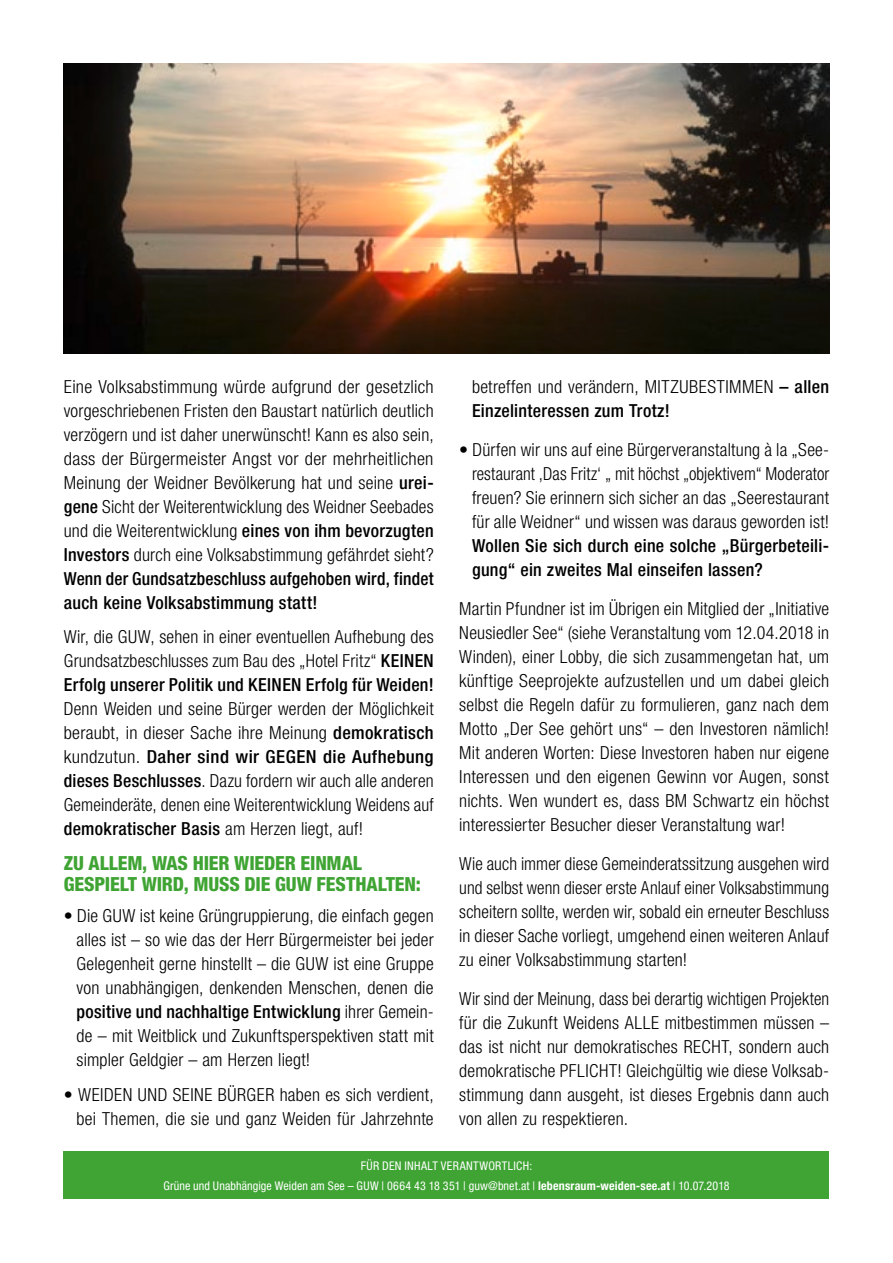
<style>
.page{position:relative;width:893px;height:1263px;background:#fff}
.page>*{position:absolute;margin:0;border:0;box-sizing:border-box;transform-origin:0 0}
.t1{font:800 condensed 19.5px/21px "Helvetica Neue LT Pro";letter-spacing:-.01em;color:#3fa433}
.t2{font:300 condensed 18px/24px "Helvetica Neue LT Pro";letter-spacing:.01em;color:#000;text-align:justify}
.t3{font:300 condensed 18px/24px "Helvetica Neue LT Pro";letter-spacing:.01em;color:#000;text-align:justify;scale:.96 1}
.t4{font:500 condensed 18px/24px "Helvetica Neue LT Pro";letter-spacing:.015em;color:#000}
.t5{font:condensed 12px/19.5px "Helvetica Neue LT Pro";letter-spacing:.01em;color:#fff;text-align:center}
.s1{font-weight:500}
.s2{font-weight:700}
</style>
<div class="page">
<div style="left:64px;top:1152px;width:765px;height:47px;background:#3fa433"></div>
<img style="left:64px;top:64px;width:765px;height:289px">
<p class="t2" style="left:472px;top:375px;width:359px">betreffen und verändern, MITZUBESTIMMEN <span class="s1">– allen<br>Einzelinteressen zum Trotz!</span></p>
<p class="t2" style="left:472px;top:438px;width:359px;text-indent:-13px">• Dürfen wir uns auf eine Bürgerveranstaltung à la „See&shy;restaurant ‚Das Fritz‘ „ mit höchst „objektivem“ Moderator freuen? Sie erinnern sich sicher an das „Seerestaurant für alle Weidner“ und wissen was daraus geworden ist!</p>
<p class="t4" style="left:472px;top:534px;width:359px">Wollen Sie sich durch eine solche „Bürgerbeteili&shy;gung“ ein zweites Mal einseifen lassen?</p>
<p class="t2" style="left:459px;top:597px;width:371px">Martin Pfundner ist im Übrigen ein Mitglied der „Initiative Neusiedler See“ (siehe Veranstaltung vom 12.04.2018 in Winden), einer Lobby, die sich zusammengetan hat, um künftige Seeprojekte aufzustellen und um dabei gleich selbst die Regeln dafür zu formulieren, ganz nach dem Motto „Der See gehört uns“ – den Investoren nämlich!<br>Mit anderen Worten: Diese Investoren haben nur eigene Interessen und den eigenen Gewinn vor Augen, sonst nichts. Wen wundert es, dass BM Schwartz ein höchst interessierter Besucher dieser Veranstaltung war!</p>
<p class="t2" style="left:459px;top:852px;width:371px">Wie auch immer diese Gemeinderatssitzung ausgehen wird und selbst wenn dieser erste Anlauf einer Volksabstimmung scheitern sollte, werden wir, sobald ein erneuter Beschluss in dieser Sache vorliegt, umgehend einen weiteren Anlauf zu einer Volksabstimmung starten!</p>
<p class="t3" style="left:459px;top:987px;width:387px">Wir sind der Meinung, dass bei derartig wichtigen Projekten für die Zukunft Weidens ALLE mitbestimmen müssen – das ist nicht nur demokratisches RECHT, sondern auch demokratische PFLICHT! Gleichgültig wie diese Volksab&shy;stimmung dann ausgeht, ist dieses Ergebnis dann auch von allen zu respektieren.</p>
<p class="t5" style="left:163px;top:1156px;width:568px">Für den Inhalt verantwortlich:<br>Grüne und Unabhängige Weiden am See – GUW | 0664 43 18 351 | guw@bnet.at | <span class="s2">lebensraum-weiden-see.at</span> | 10.07.2018</p>
<p class="t2" style="left:64px;top:375px;width:371px">Eine Volksabstimmung würde aufgrund der gesetzlich vorgeschriebenen Fristen den Baustart natürlich deutlich verzögern und ist daher unerwünscht! Kann es also sein, dass der Bürgermeister Angst vor der mehrheitlichen Meinung der Weidner Bevölkerung hat und seine <span class="s1">urei&shy;gene</span> Sicht der Weiterentwicklung des Weidner Seebades und die Weiterentwicklung <span class="s1">eines von ihm bevorzugten Investors</span> durch eine Volksabstimmung gefährdet sieht?<br><span class="s1">Wenn der Gundsatzbeschluss aufgehoben wird, findet auch keine Volksabstimmung statt!</span></p>
<p class="t2" style="left:64px;top:624px;width:371px">Wir, die GUW, sehen in einer eventuellen Aufhebung des Grundsatzbeschlusses zum Bau des „Hotel Fritz“ <span class="s1">KEINEN Erfolg unserer Politik und KEINEN Erfolg für Weiden!</span></p>
<p class="t2" style="left:64px;top:696px;width:371px">Denn Weiden und seine Bürger werden der Möglichkeit beraubt, in dieser Sache ihre Meinung <span class="s1">demokratisch </span>kundzutun. <span class="s1">Daher sind wir GEGEN die Aufhebung dieses Beschlusses</span>. Dazu fordern wir auch alle anderen Gemeinderäte, denen eine Weiterentwicklung Weidens auf <span class="s1">demokratischer Basis</span> am Herzen liegt, auf!</p>
<p class="t1" style="left:64px;top:852px;width:300px">ZU ALLEM, WAS HIER WIEDER EINMAL<br>GESPIELT WIRD, MUSS DIE GUW</p>
<p class="t1" style="left:317px;top:873px;width:106px">FESTHALTEN:</p>
<p class="t2" style="left:77px;top:903px;width:359px;text-indent:-13px">• Die GUW ist keine Grüngruppierung, die einfach gegen alles ist – so wie das der Herr Bürgermeister bei jeder Gelegenheit gerne hinstellt – die GUW ist eine Gruppe von unabhängigen, denkenden Menschen, denen die <span class="s1">positive und nachhaltige Entwicklung</span> ihrer Gemein&shy;de – mit Weitblick und Zukunftsperspektiven statt mit simpler Geldgier – am Herzen liegt!</p>
<p class="t2" style="left:64px;top:1083px;width:371px;text-align:right">• WEIDEN UND SEINE BÜRGER haben es sich verdient, bei Themen, die sie und ganz Weiden für Jahrzehnte</p>
</div>
